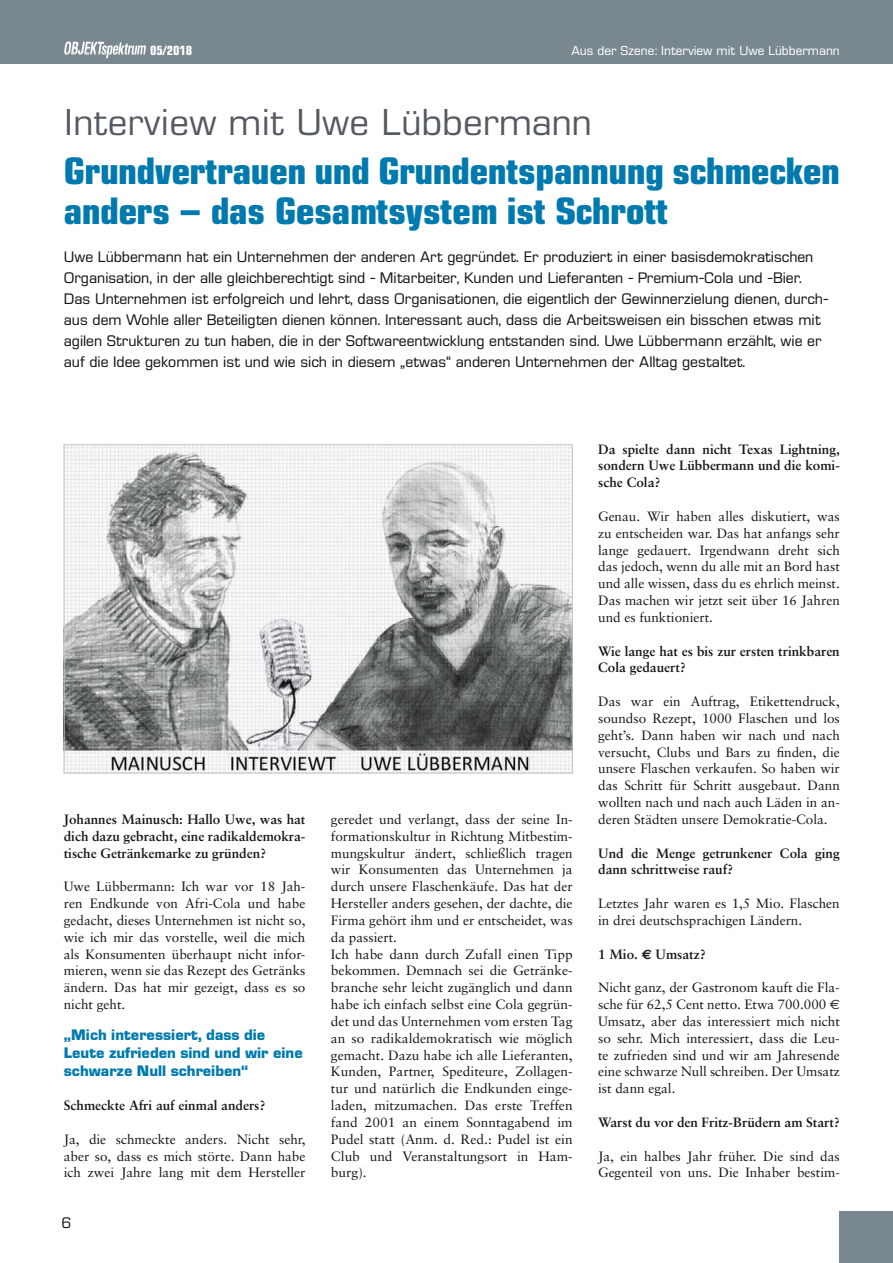
<style>
.page{position:relative;width:893px;height:1263px;background:#fff}
.page>*{position:absolute;margin:0;border:0;box-sizing:border-box;transform-origin:0 0}
.t1{font:700 37.5px/40.5px "Eurostile Condensed BQ";color:#007aae;scale:1.17 1}
.t2{font:condensed 36px "Eurostile";color:#555a62;scale:1.2 1}
.t3{font:15px/21px "Eurostile BQ";color:#151616}
.t4{font:700 15px/18px "Eurostile BQ";color:#007aae}
.t5{font:13.5px/16.8px "Sabon";color:#151616;text-align:justify}
.t6{font:700 13.5px/16.8px "Sabon";color:#151616;text-align:justify}
.t7{font:12.75px "Eurostile BQ";color:#fff}
.t8{font:700 condensed 12.75px "Eurostile";color:#fff}
.s1{font-family:"Euro Sans"}
</style>
<div class="page">
<div style="left:0;top:0;width:893px;height:64px;background:#78888e"></div>
<div style="left:840px;top:1211px;width:53px;height:52px;background:#78888e"></div>
<svg style="left:64px;top:41px;width:82px;height:17px"></svg>
<img style="left:66px;top:446px;width:505px;height:325px">
<p class="t8" style="left:150px;top:45px;width:44px">05/2018</p>
<p class="t7" style="left:571px;top:45px;width:270px">Aus der Szene: Interview mit Uwe Lübbermann</p>
<h2 class="t2" style="left:64px;top:109px;width:441px">Interview mit Uwe Lübbermann</h2>
<h1 class="t1" style="left:64px;top:154px;width:665px">Grundvertrauen und Grundentspannung schmecken anders – das Gesamtsystem ist Schrott</h1>
<p class="t3" style="left:64px;top:248px;width:766px">Uwe Lübbermann hat ein Unternehmen der anderen Art gegründet. Er produziert in einer basisdemokratischen Organisation, in der alle gleichberechtigt sind - Mitarbeiter, Kunden und Lieferanten - Premium-Cola und -Bier.<br>Das Unternehmen ist erfolgreich und lehrt, dass Organisationen, die eigentlich der Gewinnerzielung dienen, durch&shy;aus dem Wohle aller Beteiligten dienen können. Interessant auch, dass die Arbeitsweisen ein bisschen etwas mit agilen Strukturen zu tun haben, die in der Softwareentwicklung entstanden sind. Uwe Lübbermann erzählt, wie er auf die Idee gekommen ist und wie sich in diesem „etwas“ anderen Unternehmen der Alltag gestaltet.</p>
<p class="t6" style="left:64px;top:812px;width:243px">Johannes Mainusch: Hallo Uwe, was hat dich dazu gebracht, eine radikaldemokra&shy;tische Getränkemarke zu gründen?</p>
<p class="t5" style="left:64px;top:879px;width:243px">Uwe Lübbermann: Ich war vor 18 Jah&shy;ren Endkunde von Afri-Cola und habe gedacht, dieses Unternehmen ist nicht so, wie ich mir das vorstelle, weil die mich als Konsumenten überhaupt nicht infor&shy;mieren, wenn sie das Rezept des Getränks ändern. Das hat mir gezeigt, dass es so nicht geht.</p>
<p class="t4" style="left:64px;top:1027px;width:241px">„Mich interessiert, dass die<br>Leute zufrieden sind und wir eine schwarze Null schreiben“</p>
<p class="t6" style="left:64px;top:1098px;width:203px">Schmeckte Afri auf einmal anders?</p>
<p class="t5" style="left:64px;top:1131px;width:243px">Ja, die schmeckte anders. Nicht sehr, aber so, dass es mich störte. Dann habe ich zwei Jahre lang mit dem Hersteller</p>
<p class="t3" style="left:62px;top:1213px;width:11px">6</p>
<p class="t5" style="left:331px;top:812px;width:243px;text-align:left">geredet und verlangt, dass der seine In&shy;formationskultur in Richtung Mitbestim&shy;mungskultur ändert, schließlich tragen wir Konsumenten das Unternehmen ja durch unsere Flaschenkäufe. Das hat der Hersteller anders gesehen, der dachte, die Firma gehört ihm und er entscheidet, was da passiert.<br>Ich habe dann durch Zufall einen Tipp bekommen. Demnach sei die Getränke&shy;branche sehr leicht zugänglich und dann habe ich einfach selbst eine Cola gegrün&shy;det und das Unternehmen vom ersten Tag an so radikaldemokratisch wie möglich gemacht. Dazu habe ich alle Lieferanten, Kunden, Partner, Spediteure, Zollagen&shy;tur und natürlich die Endkunden einge&shy;laden, mitzumachen. Das erste Treffen fand 2001 an einem Sonntagabend im Pudel statt (Anm. d. Red.: Pudel ist ein Club und Veranstaltungsort in Ham&shy;burg).</p>
<p class="t6" style="left:598px;top:441px;width:243px">Da spielte dann nicht Texas Lightning, sondern Uwe Lübbermann und die komi&shy;sche Cola?</p>
<p class="t5" style="left:598px;top:509px;width:243px">Genau. Wir haben alles diskutiert, was zu entscheiden war. Das hat anfangs sehr lange gedauert. Irgendwann dreht sich das jedoch, wenn du alle mit an Bord hast und alle wissen, dass du es ehrlich meinst.<br>Das machen wir jetzt seit über 16 Jahren und es funktioniert.</p>
<p class="t6" style="left:598px;top:643px;width:243px">Wie lange hat es bis zur ersten trinkbaren<br>Cola gedauert?</p>
<p class="t5" style="left:598px;top:694px;width:243px">Das war ein Auftrag, Etikettendruck, soundso Rezept, 1000 Flaschen und los geht’s. Dann haben wir nach und nach versucht, Clubs und Bars zu finden, die unsere Flaschen verkaufen. So haben wir das Schritt für Schritt ausgebaut. Dann wollten nach und nach auch Läden in an&shy;deren Städten unsere Demokratie-Cola.</p>
<p class="t6" style="left:598px;top:845px;width:243px">Und die Menge getrunkener Cola ging dann schrittweise rauf?</p>
<p class="t5" style="left:598px;top:896px;width:243px">Letztes Jahr waren es 1,5 Mio. Flaschen in drei deutschsprachigen Ländern.</p>
<p class="t6" style="left:598px;top:946px;width:109px">1 Mio. <span class="s1">€</span> Umsatz?</p>
<p class="t5" style="left:598px;top:980px;width:243px">Nicht ganz, der Gastronom kauft die Fla&shy;sche für 62,5 Cent netto. Etwa 700.000 <span class="s1">€ </span>Umsatz, aber das interessiert mich nicht so sehr. Mich interessiert, dass die Leu&shy;te zufrieden sind und wir am Jahresende eine schwarze Null schreiben. Der Umsatz ist dann egal.</p>
<p class="t6" style="left:598px;top:1115px;width:243px">Warst du vor den Fritz-Brüdern am Start?</p>
<p class="t5" style="left:598px;top:1148px;width:243px">Ja, ein halbes Jahr früher. Die sind das<br>Gegenteil von uns. Die Inhaber bestim-</p>
</div>
